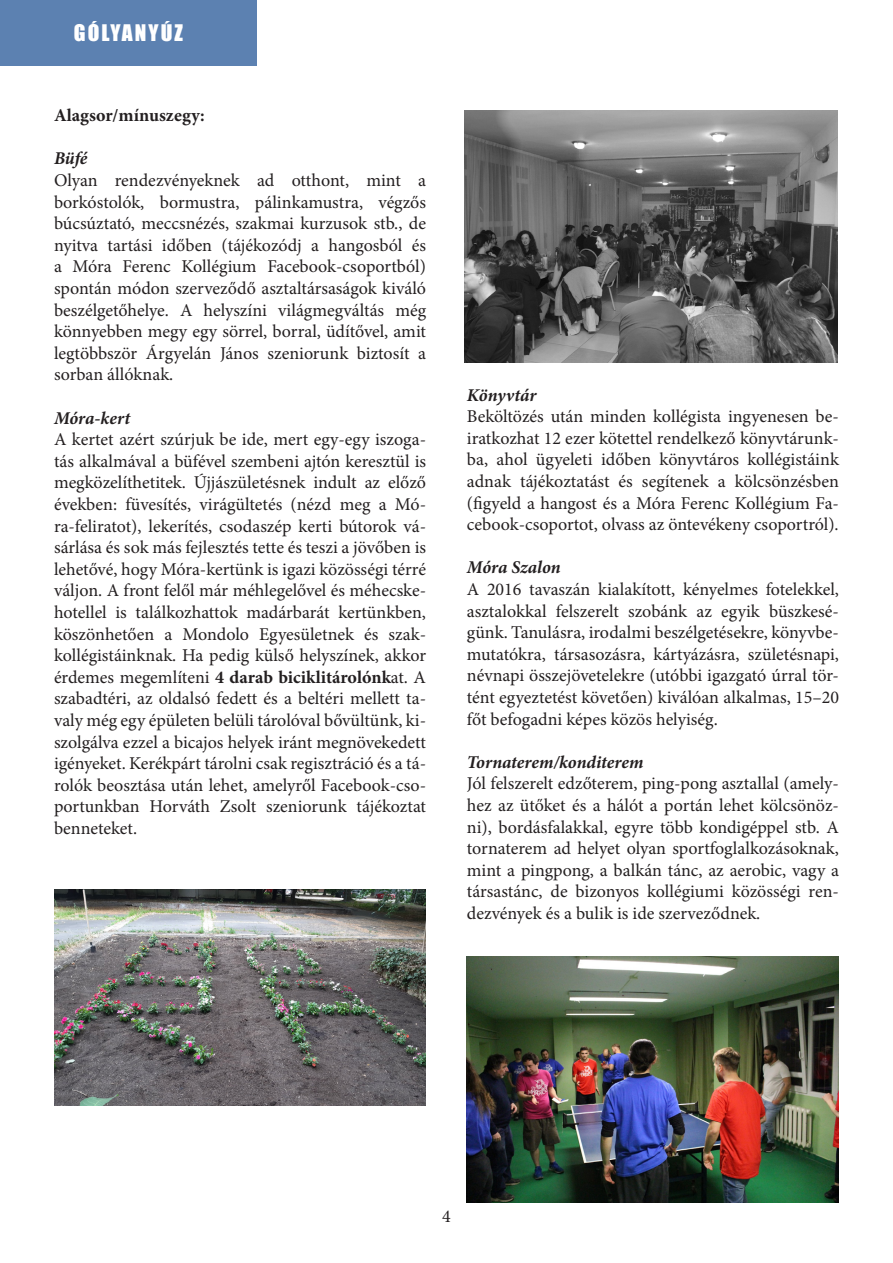
<style>
.page{position:relative;width:893px;height:1263px;background:#fff}
.page>*{position:absolute;margin:0;border:0;box-sizing:border-box;transform-origin:0 0}
.t1{font:21px "Impact";letter-spacing:.1em;color:#fff}
.t2{font:18px/21.6px "Minion Pro";color:#231f20;text-align:justify}
.t3{font:italic 700 18px "Minion Pro";letter-spacing:-.005em;color:#231f20}
.t4{font:700 18px "Minion Pro";color:#231f20}
.s1{font-weight:700}
</style>
<div class="page">
<div style="left:0;top:0;width:257px;height:65px;background:#5c81b1"></div>
<img style="left:467px;top:956px;width:372px;height:246px">
<img style="left:465px;top:110px;width:372px;height:252px">
<img style="left:54px;top:889px;width:371px;height:216px">
<p class="t1" style="left:74px;top:16px;width:111px">GÓLYANYÚZ</p>
<p class="t4" style="left:54px;top:103px;width:152px">Alagsor/mínuszegy:</p>
<p class="t3" style="left:54px;top:146px;width:35px">Büfé</p>
<p class="t2" style="left:54px;top:169px;width:374px">Olyan rendezvényeknek ad otthont, mint a borkóstolók, bormustra, pálinkamustra, végzős búcsúztató, meccsnézés, szakmai kurzusok stb., de nyitva tartási időben (tájékozódj a hangosból és a Móra Ferenc Kollégium Facebook-csoportból) spontán módon szerveződő asztaltársaságok kiváló beszélgetőhelye. A helyszíni világmegváltás még könnyebben megy egy sörrel, borral, üdítővel, amit legtöbbször Árgyelán János szeniorunk biztosít a sorban állóknak.</p>
<p class="t3" style="left:54px;top:405px;width:78px">Móra-kert</p>
<p class="t2" style="left:54px;top:429px;width:374px">A kertet azért szúrjuk be ide, mert egy-egy iszoga&shy;tás alkalmával a büfével szembeni ajtón keresztül is megközelíthetitek. Újjászületésnek indult az előző években: füvesítés, virágültetés (nézd meg a Mó&shy;ra-feliratot), lekerítés, csodaszép kerti bútorok vá&shy;sárlása és sok más fejlesztés tette és teszi a jövőben is lehetővé, hogy Móra-kertünk is igazi közösségi térré váljon. A front felől már méhlegelővel és méhecske&shy;hotellel is találkozhattok madárbarát kertünkben, köszönhetően a Mondolo Egyesületnek és szak&shy;kollégistáinknak. Ha pedig külső helyszínek, akkor érdemes megemlíteni <span class="s1">4 darab biciklitárolónk</span>at. A szabadtéri, az oldalsó fedett és a beltéri mellett ta&shy;valy még egy épületen belüli tárolóval bővültünk, ki&shy;szolgálva ezzel a bicajos helyek iránt megnövekedett igényeket. Kerékpárt tárolni csak regisztráció és a tá&shy;rolók beosztása után lehet, amelyről Facebook-cso&shy;portunkban Horváth Zsolt szeniorunk tájékoztat benneteket.</p>
<p class="t3" style="left:467px;top:382px;width:71px">Könyvtár</p>
<p class="t2" style="left:467px;top:406px;width:374px">Beköltözés után minden kollégista ingyenesen be&shy;iratkozhat 12 ezer kötettel rendelkező könyvtárunk&shy;ba, ahol ügyeleti időben könyvtáros kollégistáink adnak tájékoztatást és segítenek a kölcsönzésben (figyeld a hangost és a Móra Ferenc Kollégium Fa&shy;cebook-csoportot, olvass az öntevékeny csoportról).</p>
<p class="t3" style="left:467px;top:555px;width:95px">Móra Szalon</p>
<p class="t2" style="left:467px;top:578px;width:374px">A 2016 tavaszán kialakított, kényelmes fotelekkel, asztalokkal felszerelt szobánk az egyik büszkesé&shy;günk. Tanulásra, irodalmi beszélgetésekre, könyvbe&shy;mutatókra, társasozásra, kártyázásra, születésnapi, névnapi összejövetelekre (utóbbi igazgató úrral tör&shy;tént egyeztetést követően) kiválóan alkalmas, 15–20 főt befogadni képes közös helyiség.</p>
<p class="t3" style="left:467px;top:749px;width:178px">Tornaterem/konditerem</p>
<p class="t2" style="left:467px;top:773px;width:374px">Jól felszerelt edzőterem, ping-pong asztallal (amely&shy;hez az ütőket és a hálót a portán lehet kölcsönöz&shy;ni), bordásfalakkal, egyre több kondigéppel stb. A tornaterem ad helyet olyan sportfoglalkozásoknak, mint a pingpong, a balkán tánc, az aerobic, vagy a társastánc, de bizonyos kollégiumi közösségi ren&shy;dezvények és a bulik is ide szerveződnek.</p>
<p class="t2" style="left:442px;top:1205px;width:10px">4</p>
</div>
